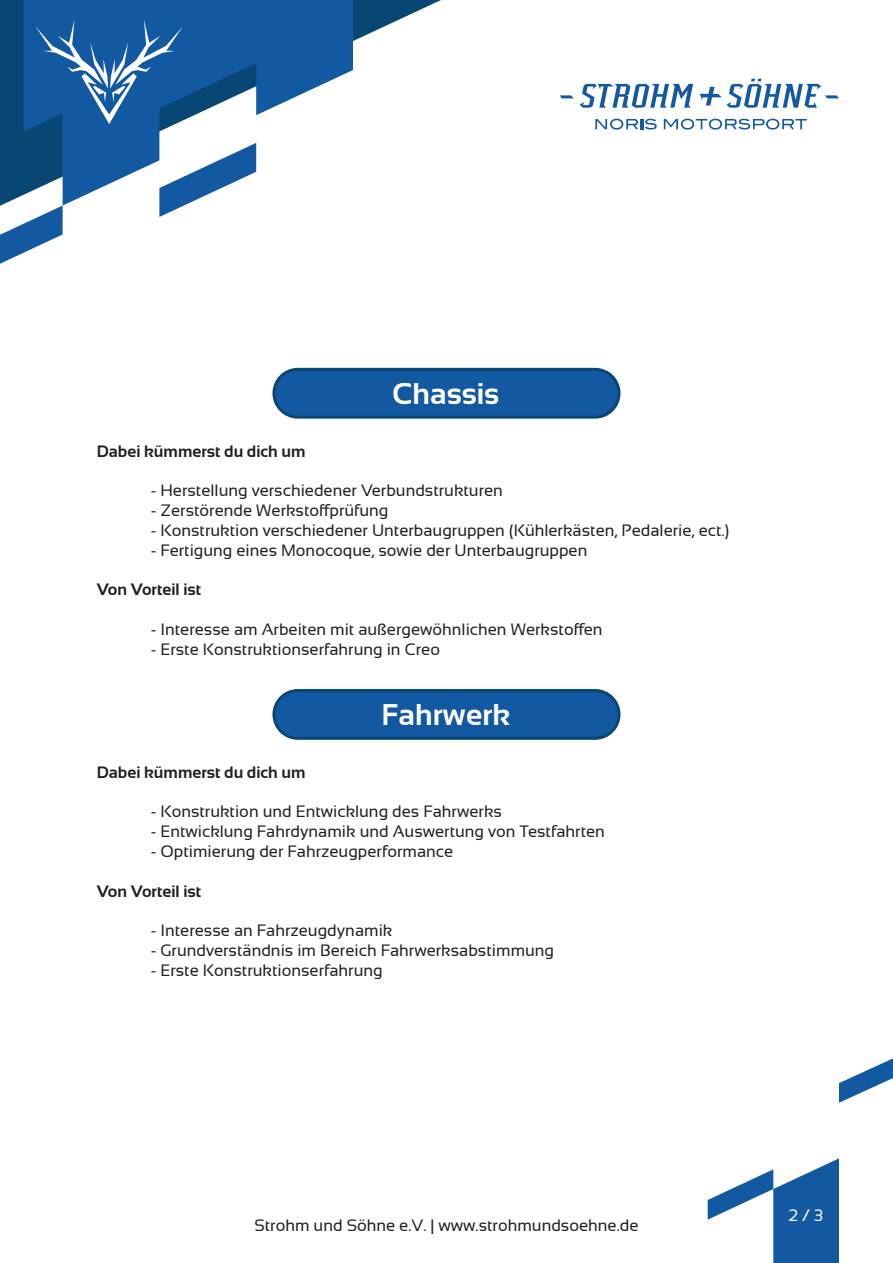
<style>
.page{position:relative;width:893px;height:1263px;background:#fff}
.page>*{position:absolute;margin:0;border:0;box-sizing:border-box;transform-origin:0 0}
.t1{font:700 30px "Sansation";color:#fff}
.t2{font:16.5px "Sansation";color:#231f20}
.t3{font:700 16.5px "Sansation";color:#231f20}
.t4{font:16.5px "Sansation";color:#fff}
</style>
<div class="page">
<svg style="left:353px;top:0;width:88px;height:41px"></svg>
<svg style="left:0;top:0;width:353px;height:264px"></svg>
<svg style="left:708px;top:1158px;width:131px;height:105px"></svg>
<svg style="left:839px;top:1058px;width:54px;height:45px"></svg>
<svg style="left:560px;top:95px;width:13px;height:3px"></svg>
<svg style="left:580px;top:84px;width:113px;height:24px"></svg>
<svg style="left:700px;top:79px;width:139px;height:29px"></svg>
<svg style="left:595px;top:119px;width:62px;height:11px"></svg>
<svg style="left:664px;top:119px;width:143px;height:11px"></svg>
<div style="left:274px;top:369px;width:345px;height:48px;background:#1359a2;border-radius:24px"></div>
<div style="left:272px;top:368px;width:348px;height:51px;border:3px solid #084673;border-radius:24px"></div>
<div style="left:274px;top:690px;width:345px;height:48px;background:#1359a2;border-radius:24px"></div>
<div style="left:272px;top:689px;width:348px;height:51px;border:3px solid #084673;border-radius:24px"></div>
<h1 class="t1" style="left:392px;top:376px;width:109px">Chassis</h1>
<p class="t3" style="left:97px;top:442px;width:210px">Dabei kümmerst du dich um</p>
<p class="t2" style="left:151px;top:481px;width:354px">- Herstellung verschiedener Verbundstrukturen</p>
<p class="t2" style="left:151px;top:501px;width:239px">- Zerstörende Werkstoffprüfung</p>
<p class="t2" style="left:151px;top:521px;width:580px">- Konstruktion verschiedener Unterbaugruppen (Kühlerkästen, Pedalerie, ect.)</p>
<p class="t2" style="left:151px;top:541px;width:438px">- Fertigung eines Monocoque, sowie der Unterbaugruppen</p>
<p class="t3" style="left:97px;top:580px;width:106px">Von Vorteil ist</p>
<p class="t2" style="left:151px;top:620px;width:453px">- Interesse am Arbeiten mit außergewöhnlichen Werkstoffen</p>
<p class="t2" style="left:151px;top:640px;width:291px">- Erste Konstruktionserfahrung in Creo</p>
<h1 class="t1" style="left:381px;top:697px;width:130px">Fahrwerk</h1>
<p class="t3" style="left:97px;top:763px;width:210px">Dabei kümmerst du dich um</p>
<p class="t2" style="left:151px;top:802px;width:353px">- Konstruktion und Entwicklung des Fahrwerks</p>
<p class="t2" style="left:151px;top:822px;width:456px">- Entwicklung Fahrdynamik und Auswertung von Testfahrten</p>
<p class="t2" style="left:151px;top:842px;width:304px">- Optimierung der Fahrzeugperformance</p>
<p class="t3" style="left:97px;top:882px;width:106px">Von Vorteil ist</p>
<p class="t2" style="left:151px;top:921px;width:243px">- Interesse an Fahrzeugdynamik</p>
<p class="t2" style="left:151px;top:941px;width:405px">- Grundverständnis im Bereich Fahrwerksabstimmung</p>
<p class="t2" style="left:151px;top:961px;width:233px">- Erste Konstruktionserfahrung</p>
<p class="t2" style="left:254px;top:1216px;width:386px">Strohm und Söhne e.V. | www.strohmundsoehne.de</p>
<p class="t4" style="left:789px;top:1206px;width:36px">2 / 3</p>
</div>
